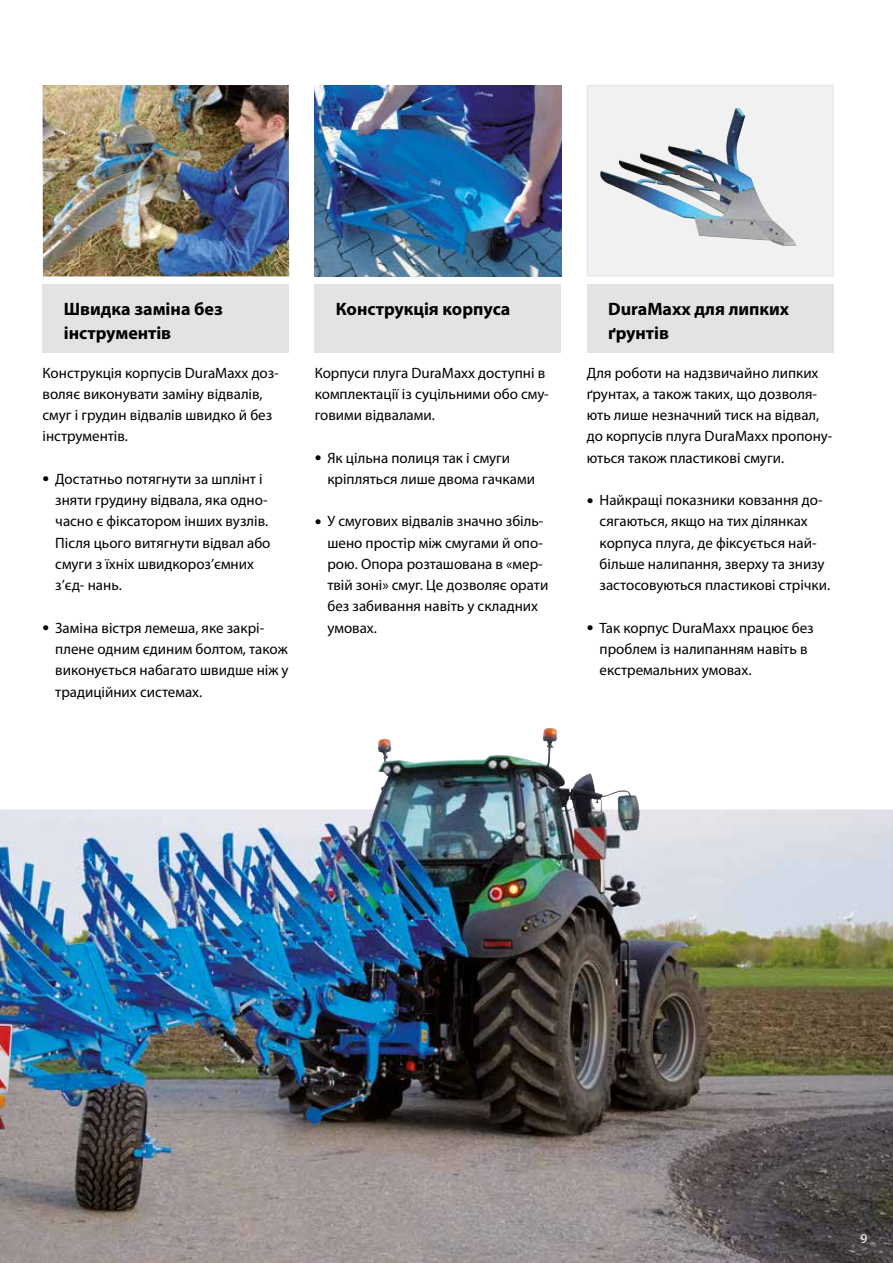
<style>
.page{position:relative;width:893px;height:1263px;background:#fff}
.page>*{position:absolute;margin:0;border:0;box-sizing:border-box;transform-origin:0 0}
.t1{font:700 18px/24px "Myriad Pro";color:#000}
.t2{font:15px/21.3px "Myriad Pro";color:#000}
.t3{font:13.5px "Myriad Pro";color:#fff}
.s1{font-size:24px}
</style>
<div class="page">
<div style="left:43px;top:285px;width:246px;height:68px;background:#e3e3e3"></div>
<div style="left:315px;top:285px;width:246px;height:68px;background:#e3e3e3"></div>
<div style="left:587px;top:285px;width:246px;height:68px;background:#e3e3e3"></div>
<img style="left:43px;top:85px;width:246px;height:191px">
<img style="left:315px;top:85px;width:246px;height:191px">
<img style="left:0;top:732px;width:893px;height:531px">
<div style="left:587px;top:85px;width:246px;height:191px;background:#f1f1f1"></div>
<img style="left:600px;top:109px;width:139px;height:130px">
<div style="left:587px;top:85px;width:246px;height:191px;border:1px solid #e3e3e3"></div>
<p class="t1" style="left:64px;top:297px;width:161px">Швидка заміна без інструментів</p>
<p class="t1" style="left:336px;top:297px;width:176px">Конструкція корпуса</p>
<p class="t1" style="left:608px;top:297px;width:183px">DuraMaxx для липких ґрунтів</p>
<p class="t2" style="left:43px;top:362px;width:238px">Конструкція корпусів DuraMaxx доз&shy;воляє виконувати заміну відвалів, смуг і грудин відвалів швидко й без інструментів.</p>
<p class="t2" style="left:55px;top:468px;width:217px;text-indent:-13px"><span class="s1">•</span> Достатньо потягнути за шплінт і зняти грудину відвала, яка одно&shy;часно є фіксатором інших вузлів.<br>Після цього витягнути відвал або смуги з їхніх швидкороз’ємних з’єд- нань.</p>
<p class="t2" style="left:55px;top:617px;width:235px;text-indent:-13px"><span class="s1">•</span> Заміна вістря лемеша, яке закрі&shy;плене одним єдиним болтом, також виконується набагато швидше ніж у традиційних системах.</p>
<p class="t2" style="left:587px;top:362px;width:247px">Для роботи на надзвичайно липких ґрунтах, а також таких, що дозволя&shy;ють лише незначний тиск на відвал, до корпусів плуга DuraMaxx пропону&shy;ються також пластикові смуги.</p>
<p class="t2" style="left:600px;top:489px;width:232px;text-indent:-13px"><span class="s1">•</span> Найкращі показники ковзання до&shy;сягаються, якщо на тих ділянках корпуса плуга, де фіксується най&shy;більше налипання, зверху та знизу застосовуються пластикові стрічки.</p>
<p class="t2" style="left:600px;top:617px;width:216px;text-indent:-13px"><span class="s1">•</span> Так корпус DuraMaxx працює без проблем із налипанням навіть в екстремальних умовах.</p>
<p class="t2" style="left:315px;top:362px;width:236px">Корпуси плуга DuraMaxx доступні в комплектації із суцільними обо сму&shy;говими відвалами.</p>
<p class="t2" style="left:327px;top:447px;width:209px;text-indent:-13px"><span class="s1">•</span> Як цільна полиця так і смуги кріпляться лише двома гачками</p>
<p class="t2" style="left:327px;top:510px;width:222px;text-indent:-13px"><span class="s1">•</span> У смугових відвалів значно збіль&shy;шено простір між смугами й опо&shy;рою. Опора розташована в «мер&shy;твій зоні» смуг. Це дозволяє орати без забивання навіть у складних умовах.</p>
<p class="t3" style="left:860px;top:1230px;width:8px">9</p>
</div>
